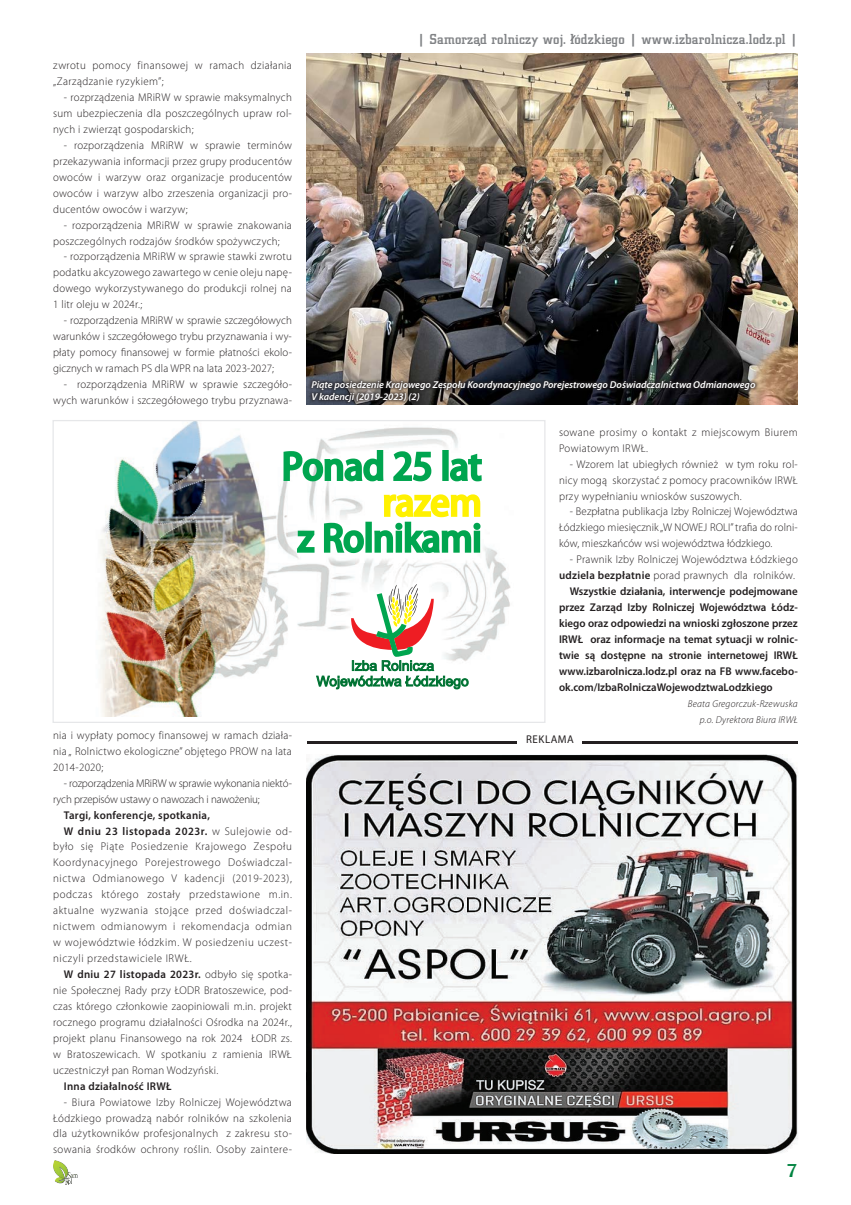
<style>
.page{position:relative;width:851px;height:1205px;background:#fff}
.page>*{position:absolute;margin:0;border:0;box-sizing:border-box;transform-origin:0 0}
.t1{font:700 17.5px "Altrincham";color:#008340}
.t2{font:500 15px "City DEE";letter-spacing:.01em;color:#808285}
.t3{font:300 11.25px/16px "Myriad Pro";letter-spacing:.025em;color:#231f20;text-align:justify}
.t4{font:300 11.25px "Myriad Pro";letter-spacing:.05em;color:#231f20}
.t5{font:600 11.25px "Myriad Pro";color:#231f20}
.t6{font:600 11.25px "Myriad Pro";letter-spacing:.025em;color:#231f20}
.t7{font:300 11.25px/16px "Myriad Pro";letter-spacing:-.01em;color:#231f20}
.t8{font:600 11.25px "Myriad Pro";letter-spacing:.05em;color:#231f20}
.t9{font:11.25px "Myriad Pro";letter-spacing:.05em;color:#231f20}
.t10{font:italic 600 10px/12px "Myriad Pro";color:#fff}
.t11{font:italic 300 10px/16px "Myriad Pro";letter-spacing:.025em;color:#231f20;text-align:right}
.s1{font-weight:300}
.s2{font-weight:600}
</style>
<div class="page">
<img style="left:53px;top:1160px;width:25px;height:24px">
<svg style="left:570px;top:35px;width:5px;height:6px"></svg>
<img style="left:306px;top:53px;width:491px;height:351px">
<div style="left:308px;top:377px;width:450px;height:28px;background:#231f20;opacity:.75"></div>
<hr style="left:307px;top:741px;width:209px;height:2px;background:#231f20">
<hr style="left:581px;top:741px;width:216px;height:2px;background:#231f20">
<img style="left:307px;top:755px;width:491px;height:398px">
<img style="left:100px;top:422px;width:411px;height:295px">
<svg style="left:316px;top:584px;width:153px;height:106px"></svg>
<hr style="left:366px;top:523px;width:4px;height:28px;background:#00a54f">
<svg style="left:282px;top:449px;width:102px;height:34px"></svg>
<svg style="left:391px;top:450px;width:42px;height:33px"></svg>
<div style="left:442px;top:450px;width:6px;height:31px;border:2px solid #00a54f"></div>
<svg style="left:448px;top:452px;width:35px;height:31px"></svg>
<svg style="left:296px;top:529px;width:19px;height:25px"></svg>
<svg style="left:323px;top:521px;width:42px;height:34px"></svg>
<div style="left:365px;top:522px;width:7px;height:31px;border:2px solid #00a54f"></div>
<svg style="left:373px;top:493px;width:109px;height:62px"></svg>
<div style="left:52px;top:420px;width:493px;height:303px;border:1px solid #e6e7e9"></div>
<p class="t3" style="left:53px;top:58px;width:240px">zwrotu pomocy finansowej w ramach działania „Zarządzanie ryzykiem”;</p>
<p class="t3" style="left:53px;top:89px;width:240px;text-indent:11px">- rozprządzenia MRiRW w sprawie maksymalnych sum ubezpieczenia dla poszczególnych upraw rol&shy;nych i zwierząt gospodarskich;</p>
<p class="t3" style="left:53px;top:137px;width:240px;text-indent:11px">- rozporządzenia MRiRW w sprawie terminów przekazywania informacji przez grupy producentów owoców i warzyw oraz organizacje producentów owoców i warzyw albo zrzeszenia organizacji pro&shy;ducentów owoców i warzyw;</p>
<p class="t3" style="left:53px;top:217px;width:240px;text-indent:11px">- rozporządzenia MRiRW w sprawie znakowania poszczególnych rodzajów środków spożywczych;</p>
<p class="t3" style="left:53px;top:249px;width:240px;text-indent:11px">- rozporządzenia MRiRW w sprawie stawki zwrotu podatku akcyzowego zawartego w cenie oleju napę&shy;dowego wykorzystywanego do produkcji rolnej na 1 litr oleju w 2024r.;</p>
<p class="t3" style="left:53px;top:313px;width:240px;text-indent:11px">- rozporządzenia MRiRW w sprawie szczegółowych warunków i szczegółowego trybu przyznawania i wy&shy;płaty pomocy finansowej w formie płatności ekolo&shy;gicznych w ramach PS dla WPR na lata 2023-2027;</p>
<p class="t3" style="left:53px;top:376px;width:240px;text-align:right">- rozporządzenia MRiRW w sprawie szczegóło&shy;wych warunków i szczegółowego trybu przyznawa-</p>
<p class="t3" style="left:53px;top:727px;width:240px">nia i wypłaty pomocy finansowej w ramach działa&shy;nia „ Rolnictwo ekologiczne” objętego PROW na lata 2014-2020;</p>
<p class="t7" style="left:53px;top:775px;width:240px;text-indent:11px">- rozporządzenia MRiRW w sprawie wykonania niektó&shy;rych przepisów ustawy o nawozach i nawożeniu;</p>
<p class="t6" style="left:64px;top:807px;width:148px">Targi, konferencje, spotkania,</p>
<p class="t8" style="left:64px;top:823px;width:229px">W dniu 23 listopada 2023r. <span class="s1">w Sulejowie od-</span></p>
<p class="t4" style="left:53px;top:840px;width:240px">było się Piąte Posiedzenie Krajowego Zespołu</p>
<p class="t4" style="left:53px;top:856px;width:240px">Koordynacyjnego Porejestrowego Doświadczal-</p>
<p class="t4" style="left:53px;top:872px;width:240px">nictwa Odmianowego V kadencji (2019-2023),</p>
<p class="t4" style="left:53px;top:888px;width:240px">podczas którego zostały przedstawione m.in.</p>
<p class="t4" style="left:53px;top:904px;width:240px">aktualne wyzwania stojące przed doświadczal-</p>
<p class="t4" style="left:53px;top:920px;width:240px">nictwem odmianowym i rekomendacja odmian</p>
<p class="t4" style="left:53px;top:936px;width:240px">w województwie łódzkim. W posiedzeniu uczest-</p>
<p class="t4" style="left:53px;top:952px;width:140px">niczyli przedstawiciele IRWŁ.</p>
<p class="t6" style="left:64px;top:967px;width:229px">W dniu 27 listopada 2023r. <span class="s1">odbyło się spotka-</span></p>
<p class="t3" style="left:53px;top:982px;width:240px">nie Społecznej Rady przy ŁODR Bratoszewice, pod-</p>
<p class="t3" style="left:53px;top:998px;width:240px">czas którego członkowie zaopiniowali m.in. projekt</p>
<p class="t3" style="left:53px;top:1014px;width:240px">rocznego programu działalności Ośrodka na 2024r.,</p>
<p class="t3" style="left:53px;top:1030px;width:240px">projekt planu Finansowego na rok 2024 ŁODR zs.</p>
<p class="t3" style="left:53px;top:1046px;width:240px">w Bratoszewicach. W spotkaniu z ramienia IRWŁ</p>
<p class="t3" style="left:53px;top:1062px;width:166px">uczestniczył pan Roman Wodzyński.</p>
<p class="t6" style="left:64px;top:1078px;width:109px">Inna działalność IRWŁ</p>
<p class="t3" style="left:53px;top:1094px;width:240px;text-indent:11px">- Biura Powiatowe Izby Rolniczej Województwa Łódzkiego prowadzą nabór rolników na szkolenia dla użytkowników profesjonalnych z zakresu sto&shy;sowania środków ochrony roślin. Osoby zaintere-</p>
<h2 class="t2" style="left:417px;top:31px;width:381px">| Samorzad rolniczy woj. lódzkiego | www.izbarolnicza.lodz.pl |</h2>
<p class="t10" style="left:311px;top:378px;width:445px">Piąte posiedzenie Krajowego Zespołu Koordynacyjnego Porejestrowego Doświadczalnictwa Odmianowego<br>V kadencji (2019-2023) (2)</p>
<p class="t3" style="left:559px;top:424px;width:240px">sowane prosimy o kontakt z miejscowym Biurem<br>Powiatowym IRWŁ.</p>
<p class="t3" style="left:559px;top:456px;width:240px;text-indent:11px">- Wzorem lat ubiegłych również w tym roku rol&shy;nicy mogą skorzystać z pomocy pracowników IRWŁ przy wypełnianiu wniosków suszowych.</p>
<p class="t3" style="left:559px;top:504px;width:240px;text-indent:11px">- Bezpłatna publikacja Izby Rolniczej Województwa Łódzkiego miesięcznik „W NOWEJ ROLI” trafia do rolni&shy;ków, mieszkańców wsi województwa łódzkiego.</p>
<p class="t3" style="left:569px;top:552px;width:229px">- Prawnik Izby Rolniczej Województwa Łódzkiego</p>
<p class="t3" style="left:559px;top:568px;width:237px"><span class="s2">udziela bezpłatnie</span> porad prawnych dla rolników.</p>
<p class="t5" style="left:569px;top:584px;width:229px">Wszystkie działania, interwencje podejmowane</p>
<p class="t5" style="left:559px;top:600px;width:240px">przez Zarząd Izby Rolniczej Województwa Łódz-</p>
<p class="t5" style="left:559px;top:616px;width:240px">kiego oraz odpowiedzi na wnioski zgłoszone przez</p>
<p class="t5" style="left:559px;top:632px;width:240px">IRWŁ oraz informacje na temat sytuacji w rolnic-</p>
<p class="t5" style="left:559px;top:648px;width:240px">twie są dostępne na stronie internetowej IRWŁ</p>
<p class="t5" style="left:559px;top:664px;width:240px">www.izbarolnicza.lodz.pl oraz na FB www.facebo-</p>
<p class="t5" style="left:559px;top:680px;width:215px">ok.com/IzbaRolniczaWojewodztwaLodzkiego</p>
<p class="t11" style="left:687px;top:696px;width:111px">Beata Gregorczuk-Rzewuska p.o. Dyrektora Biura IRWŁ</p>
<p class="t9" style="left:526px;top:732px;width:49px">REKLAMA</p>
<h1 class="t1" style="left:787px;top:1160px;width:12px">7</h1>
</div>
